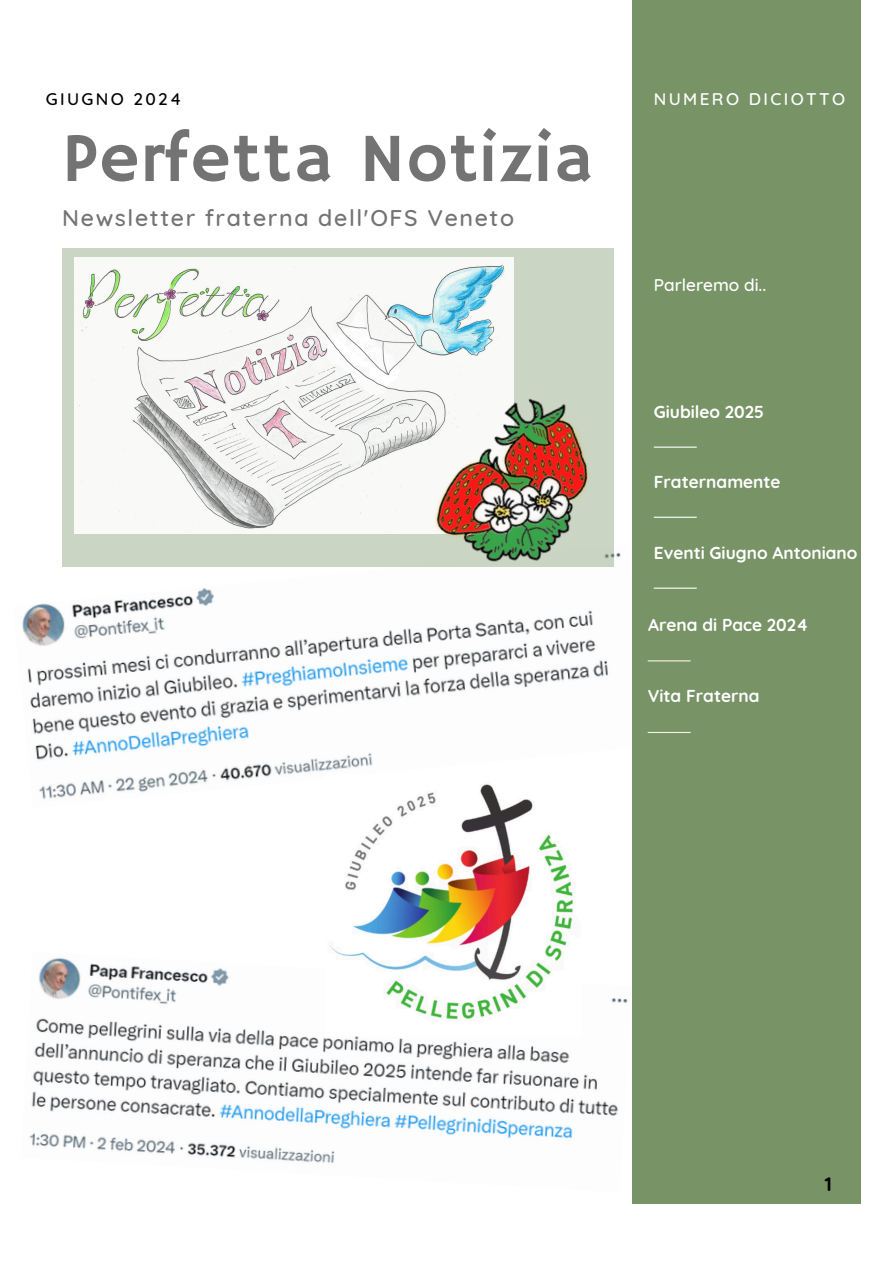
<style>
.page{position:relative;width:894px;height:1264px;background:#fff}
.page>*{position:absolute;margin:0;border:0;box-sizing:border-box;transform-origin:0 0}
.t1{font:69.45px "Hammersmith One";letter-spacing:.02em;color:#737373}
.t2{font:500 23.1px "Quicksand";letter-spacing:.07em;color:#737373}
.t3{font:700 19.5px "Quicksand";color:#000}
.t4{font:700 17.25px "Quicksand";color:#fff}
.t5{font:500 17.25px "Quicksand";letter-spacing:.14em;color:#fff}
.t6{font:500 17.25px "Quicksand";color:#fff}
.t7{font:500 17.25px "Quicksand";letter-spacing:.14em;color:#000}
</style>
<div class="page">
<img style="left:22px;top:566px;width:587px;height:233px">
<div style="left:632px;top:0;width:228px;height:1203px;background:#789466"></div>
<hr style="left:653px;top:446px;width:43px;height:1px;background:#fff">
<hr style="left:653px;top:516px;width:43px;height:2px;background:#fff">
<hr style="left:653px;top:587px;width:43px;height:1px;background:#fff">
<hr style="left:647px;top:660px;width:43px;height:1px;background:#f6f3e4">
<div style="left:62px;top:248px;width:552px;height:318px;background:#cad5c3"></div>
<img style="left:75px;top:258px;width:438px;height:275px">
<hr style="left:647px;top:732px;width:43px;height:1px;background:#f6f3e4">
<img style="left:29px;top:958px;width:599px;height:205px">
<img style="left:325px;top:774px;width:255px;height:261px">
<img style="left:380px;top:368px;width:241px;height:233px">
<p class="t7" style="left:46px;top:88px;width:137px">GIUGNO 2024</p>
<p class="t5" style="left:653px;top:88px;width:193px">NUMERO DICIOTTO</p>
<h2 class="t1" style="left:62px;top:118px;width:532px">Perfetta Notizia</h2>
<p class="t2" style="left:62px;top:203px;width:453px">Newsletter fraterna dell'OFS Veneto</p>
<p class="t6" style="left:653px;top:274px;width:114px">Parleremo di..</p>
<p class="t4" style="left:653px;top:400px;width:112px">Giubileo 2025</p>
<p class="t4" style="left:653px;top:471px;width:128px">Fraternamente</p>
<p class="t4" style="left:653px;top:541px;width:205px">Eventi Giugno Antoniano</p>
<p class="t4" style="left:647px;top:613px;width:162px">Arena di Pace 2024</p>
<p class="t4" style="left:647px;top:685px;width:113px">Vita Fraterna</p>
<p class="t3" style="left:824px;top:1171px;width:9px">1</p>
</div>
